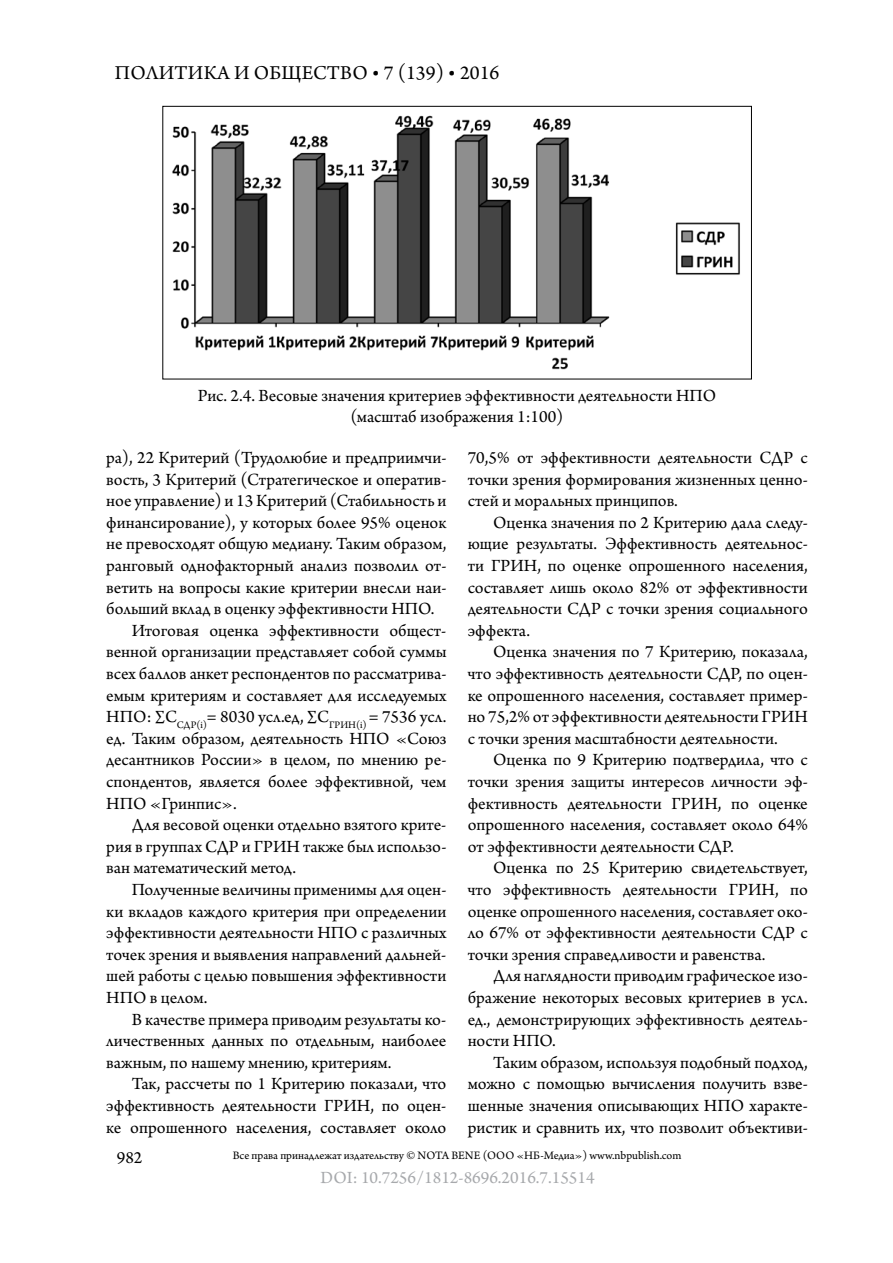
<style>
.page{position:relative;width:893px;height:1263px;background:#fff}
.page>*{position:absolute;margin:0;border:0;box-sizing:border-box;transform-origin:0 0}
.t1{font:20.7px "Arno Pro";letter-spacing:.01em;color:#000}
.t2{font:18px/21.6px "Arno Pro";color:#000;text-align:justify}
.t3{font:18px "Arno Pro";color:#a7a9ac}
.t4{font:12px "Arno Pro";color:#000}
</style>
<div class="page">
<img style="left:172px;top:115px;width:568px;height:255px">
<div style="left:162px;top:106px;width:590px;height:273px;border:1px solid #000"></div>
<p class="t1" style="left:115px;top:61px;width:386px">Политика и общество • 7 (139) • 2016</p>
<p class="t2" style="left:198px;top:385px;width:520px;text-align:center">Рис. 2.4. Весовые значения критериев эффективности деятельности НПО (масштаб изображения 1:100)</p>
<p class="t2" style="left:106px;top:448px;width:342px">ра), 22 Критерий (Трудолюбие и предприимчи-</p>
<p class="t2" style="left:106px;top:469px;width:342px">вость, 3 Критерий (Стратегическое и оператив-</p>
<p class="t2" style="left:106px;top:491px;width:342px">ное управление) и 13 Критерий (Стабильность и</p>
<p class="t2" style="left:106px;top:512px;width:342px">финансирование), у которых более 95% оценок</p>
<p class="t2" style="left:106px;top:534px;width:342px">не превосходят общую медиану. Таким образом,</p>
<p class="t2" style="left:106px;top:556px;width:342px">ранговый однофакторный анализ позволил от-</p>
<p class="t2" style="left:106px;top:577px;width:342px">ветить на вопросы какие критерии внесли наи-</p>
<p class="t2" style="left:106px;top:599px;width:330px">больший вклад в оценку эффективности НПО.</p>
<p class="t2" style="left:132px;top:620px;width:316px">Итоговая оценка эффективности общест-</p>
<p class="t2" style="left:106px;top:642px;width:342px">венной организации представляет собой суммы</p>
<p class="t2" style="left:106px;top:664px;width:342px">всех баллов анкет респондентов по рассматрива-</p>
<p class="t2" style="left:106px;top:685px;width:342px">емым критериям и составляет для исследуемых</p>
<p class="t2" style="left:106px;top:707px;width:342px">НПО: ∑С<sub>СДР(i)</sub>= 8030 усл.ед, ∑С<sub>ГРИН(i)</sub> = 7536 усл.</p>
<p class="t2" style="left:106px;top:728px;width:342px">ед. Таким образом, деятельность НПО «Союз</p>
<p class="t2" style="left:106px;top:750px;width:342px">десантников России» в целом, по мнению ре-</p>
<p class="t2" style="left:106px;top:772px;width:342px">спондентов, является более эффективной, чем</p>
<p class="t2" style="left:106px;top:793px;width:132px">НПО «Гринпис».</p>
<p class="t2" style="left:132px;top:815px;width:316px">Для весовой оценки отдельно взятого крите-</p>
<p class="t2" style="left:106px;top:836px;width:342px">рия в группах СДР и ГРИН также был использо-</p>
<p class="t2" style="left:106px;top:858px;width:191px">ван математический метод.</p>
<p class="t2" style="left:132px;top:880px;width:316px">Полученные величины применимы для оцен-</p>
<p class="t2" style="left:106px;top:901px;width:342px">ки вкладов каждого критерия при определении</p>
<p class="t2" style="left:106px;top:923px;width:342px">эффективности деятельности НПО с различных</p>
<p class="t2" style="left:106px;top:944px;width:342px">точек зрения и выявления направлений дальней-</p>
<p class="t2" style="left:106px;top:966px;width:342px">шей работы с целью повышения эффективности</p>
<p class="t2" style="left:106px;top:988px;width:103px">НПО в целом.</p>
<p class="t2" style="left:132px;top:1009px;width:316px">В качестве примера приводим результаты ко-</p>
<p class="t2" style="left:106px;top:1031px;width:342px">личественных данных по отдельным, наиболее</p>
<p class="t2" style="left:106px;top:1052px;width:287px">важным, по нашему мнению, критериям.</p>
<p class="t2" style="left:132px;top:1074px;width:316px">Так, рассчеты по 1 Критерию показали, что</p>
<p class="t2" style="left:106px;top:1096px;width:342px">эффективность деятельности ГРИН, по оцен-</p>
<p class="t2" style="left:106px;top:1117px;width:342px">ке опрошенного населения, составляет около</p>
<p class="t2" style="left:468px;top:448px;width:342px">70,5% от эффективности деятельности СДР с точки зрения формирования жизненных ценно&shy;стей и моральных принципов.</p>
<p class="t2" style="left:468px;top:512px;width:342px;text-indent:26px">Оценка значения по 2 Критерию дала следу&shy;ющие результаты. Эффективность деятельнос&shy;ти ГРИН, по оценке опрошенного населения, составляет лишь около 82% от эффективности деятельности СДР с точки зрения социального эффекта.</p>
<p class="t2" style="left:468px;top:642px;width:342px;text-indent:26px">Оценка значения по 7 Критерию, показала, что эффективность деятельности СДР, по оцен&shy;ке опрошенного населения, составляет пример&shy;но 75,2% от эффективности деятельности ГРИН с точки зрения масштабности деятельности.</p>
<p class="t2" style="left:468px;top:750px;width:342px;text-indent:26px">Оценка по 9 Критерию подтвердила, что с точки зрения защиты интересов личности эф&shy;фективность деятельности ГРИН, по оценке опрошенного населения, составляет около 64% от эффективности деятельности СДР.</p>
<p class="t2" style="left:468px;top:858px;width:342px;text-indent:26px">Оценка по 25 Критерию свидетельствует, что эффективность деятельности ГРИН, по оценке опрошенного населения, составляет око&shy;ло 67% от эффективности деятельности СДР с точки зрения справедливости и равенства.</p>
<p class="t2" style="left:468px;top:966px;width:342px;text-indent:26px">Для наглядности приводим графическое изо&shy;бражение некоторых весовых критериев в усл. ед., демонстрирующих эффективность деятель&shy;ности НПО.</p>
<p class="t2" style="left:468px;top:1052px;width:342px;text-indent:26px">Таким образом, используя подобный подход, можно с помощью вычисления получить взве&shy;шенные значения описывающих НПО характе&shy;ристик и сравнить их, что позволит объективи-</p>
<p class="t3" style="left:321px;top:1167px;width:276px">DOI: 10.7256/1812-8696.2016.7.15514</p>
<p class="t2" style="left:117px;top:1148px;width:27px">982</p>
<p class="t4" style="left:233px;top:1149px;width:450px">Все права принадлежат издательству © NOTA BENE (ООО «НБ-Медиа») www.nbpublish.com</p>
</div>
